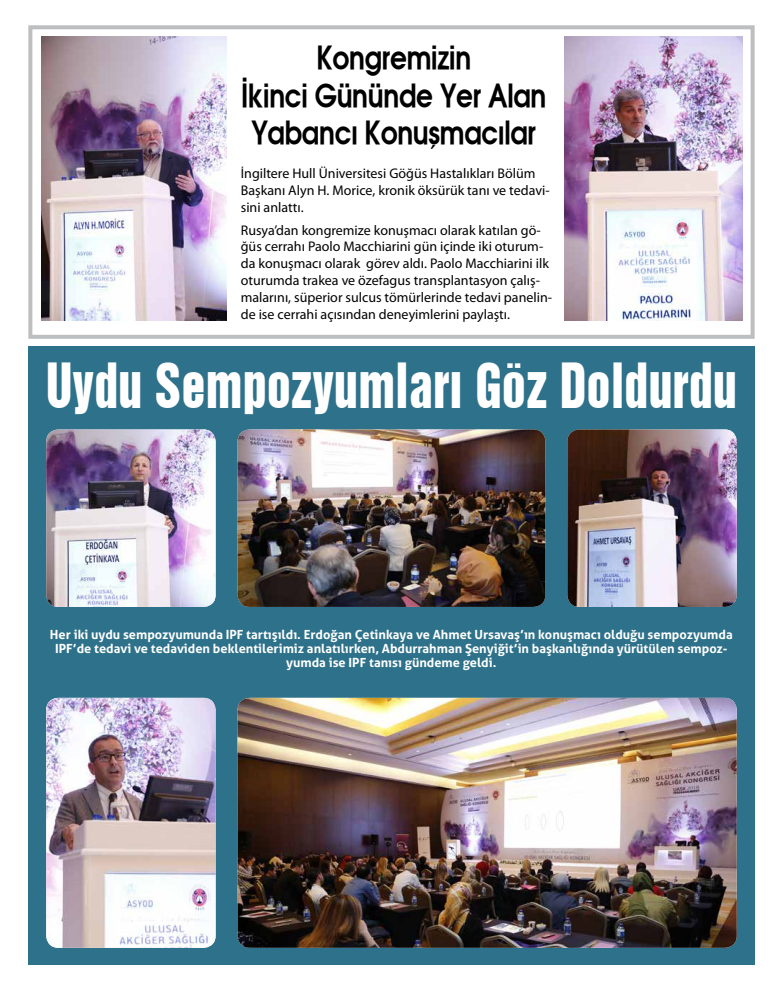
<style>
.page{position:relative;width:783px;height:993px;background:#fff}
.page>*{position:absolute;margin:0;border:0;box-sizing:border-box;transform-origin:0 0}
.t1{font:700 56px "Manset";letter-spacing:.01em;color:#fff;scale:.84 1}
.t2{font:700 31.3px/37.5px "Avant Garde";letter-spacing:-.01em;color:#000;text-align:center;scale:.84 1}
.t3{font:14px/16.8px "Myriad Pro";color:#000}
.t4{font:700 12.6px/14.1px "Aller";color:#fff;text-align:center}
</style>
<div class="page">
<div style="left:28px;top:25px;width:726px;height:314px;border:4px solid #bcbec0"></div>
<img style="left:41px;top:37px;width:185px;height:283px">
<img style="left:564px;top:37px;width:178px;height:283px">
<div style="left:28px;top:346px;width:726px;height:618px;background:#2d718a"></div>
<img style="left:46px;top:429px;width:169px;height:177px">
<img style="left:46px;top:697px;width:169px;height:250px">
<img style="left:567px;top:429px;width:169px;height:177px">
<img style="left:237px;top:429px;width:308px;height:177px">
<img style="left:237px;top:697px;width:499px;height:250px">
<h2 class="t2" style="left:241px;top:38px;width:365px">Kongremizin<br>İkinci Gününde Yer Alan<br>Yabancı Konuşmacılar</h2>
<p class="t3" style="left:241px;top:165px;width:310px">İngiltere Hull Üniversitesi Göğüs Hastalıkları Bölüm<br>Başkanı Alyn H. Morice, kronik öksürük tanı ve tedavi&shy;sini anlattı.</p>
<p class="t3" style="left:241px;top:221px;width:313px">Rusya’dan kongremize konuşmacı olarak katılan gö&shy;ğüs cerrahı Paolo Macchiarini gün içinde iki oturum&shy;da konuşmacı olarak görev aldı. Paolo Macchiarini ilk oturumda trakea ve özefagus transplantasyon çalış&shy;malarını, süperior sulcus tömürlerinde tedavi panelin&shy;de ise cerrahi açısından deneyimlerini paylaştı.</p>
<h1 class="t1" style="left:46px;top:353px;width:823px">Uydu Sempozyumları Göz Doldurdu</h1>
<p class="t4" style="left:50px;top:626px;width:684px">Her iki uydu sempozyumunda IPF tartışıldı. Erdoğan Çetinkaya ve Ahmet Ursavaş’ın konuşmacı olduğu sempozyumda<br>IPF’de tedavi ve tedaviden beklentilerimiz anlatılırken, Abdurrahman Şenyiğit’in başkanlığında yürütülen sempoz&shy;yumda ise IPF tanısı gündeme geldi.</p>
</div>
